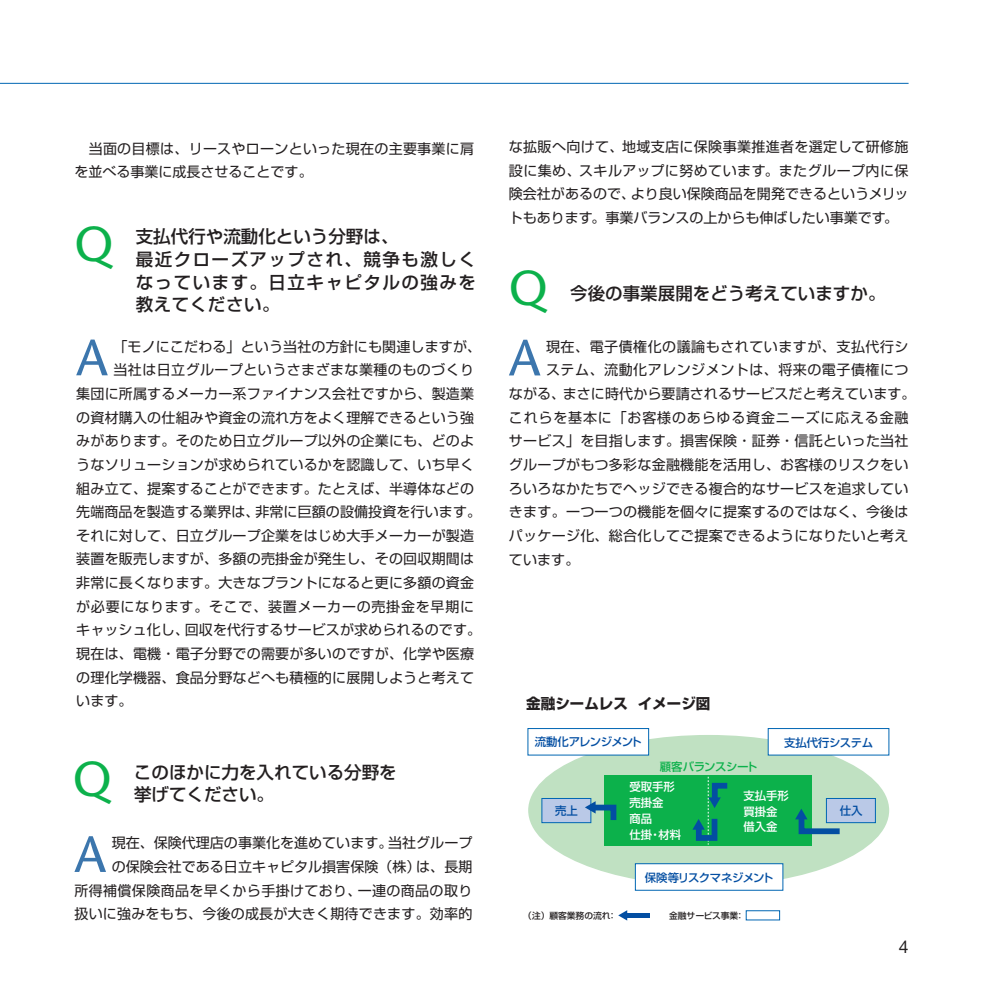
<style>
.page{position:relative;width:993px;height:993px;background:#fff}
.page>*{position:absolute;margin:0;border:0;box-sizing:border-box;transform-origin:0 0}
.t1{font:51.1px "Stone Sans";color:#3c76ad}
.t2{font:49px "Stone Sans";color:#0cb14b}
.t3{font:500 17.5px/22.8px "Shin Go";letter-spacing:.085em;color:#231f20}
.t4{font:500 17.5px "Shin Go";color:#231f20}
.t5{font:17.5px "Helvetica Neue";color:#231f20}
.t6{font:700 14.53px "Shin Go";color:#231f20}
.t7{font:14px/23.6px "Shin Go";letter-spacing:.015em;color:#231f20}
.t8{font:14px "Shin Go";letter-spacing:.035em;color:#231f20}
.t9{font:14px "Shin Go";letter-spacing:.055em;color:#231f20}
.t10{font:14px "Shin Go";letter-spacing:.06em;color:#231f20}
.t11{font:500 11.38px "Shin Go";letter-spacing:-.04em;color:#034ea2}
.t12{font:500 11.38px/15.8px "Shin Go";color:#fff}
.t13{font:500 11.38px "Shin Go";letter-spacing:-.03em;color:#0cb14b}
.t14{font:500 8.75px "Shin Go";color:#231f20}
</style>
<div class="page">
<div style="left:528px;top:734px;width:360px;height:151px;background:#c0e1c2;border-radius:50%"></div>
<div style="left:527px;top:728px;width:121px;height:26px;background:#fff"></div>
<div style="left:527px;top:727px;width:122px;height:28px;border:1px solid #0066b3"></div>
<div style="left:635px;top:863px;width:147px;height:26px;background:#fff"></div>
<div style="left:634px;top:863px;width:149px;height:27px;border:1px solid #0066b3"></div>
<div style="left:768px;top:728px;width:120px;height:26px;background:#fff"></div>
<div style="left:767px;top:727px;width:122px;height:28px;border:1px solid #0066b3"></div>
<div style="left:603px;top:775px;width:208px;height:70px;background:#0cb14b"></div>
<div style="left:541px;top:798px;width:49px;height:24px;background:#bac9e7"></div>
<div style="left:541px;top:797px;width:50px;height:25px;border:1px solid #0066b3"></div>
<div style="left:826px;top:798px;width:49px;height:24px;background:#bac9e7"></div>
<div style="left:825px;top:797px;width:50px;height:25px;border:1px solid #0066b3"></div>
<svg style="left:618px;top:910px;width:9px;height:10px"></svg>
<div style="left:627px;top:912px;width:22px;height:5px;background:#034ea2"></div>
<svg style="left:584px;top:800px;width:33px;height:25px"></svg>
<svg style="left:795px;top:808px;width:50px;height:28px"></svg>
<svg style="left:692px;top:776px;width:36px;height:68px"></svg>
<hr style="left:0;top:83px;width:908px;height:1px;background:#0066b3">
<p class="t7" style="left:74px;top:138px;width:401px;text-indent:14px">当面の目標は、リースやローンといった現在の主要事業に肩を並べる事業に成長させることです。</p>
<h2 class="t2" style="left:74px;top:224px;width:41px">Q</h2>
<p class="t3" style="left:136px;top:227px;width:341px">支払代行や流動化という分野は、<br>最近クローズアップされ、競争も激しくなっています。日立キャピタルの強みを教えてください。</p>
<h1 class="t1" style="left:76px;top:337px;width:33px">A</h1>
<p class="t7" style="left:113px;top:336px;width:369px">「モノにこだわる」という当社の方針にも関連しますが、</p>
<p class="t7" style="left:113px;top:359px;width:362px">当社は日立グループというさまざまな業種のものづくり</p>
<p class="t7" style="left:76px;top:383px;width:399px">集団に所属するメーカー系ファイナンス会社ですから、製造業</p>
<p class="t7" style="left:76px;top:407px;width:399px">の資材購入の仕組みや資金の流れ方をよく理解できるという強</p>
<p class="t7" style="left:76px;top:430px;width:399px">みがあります。そのため日立グループ以外の企業にも、どのよ</p>
<p class="t7" style="left:76px;top:454px;width:399px">うなソリューションが求められているかを認識して、いち早く</p>
<p class="t7" style="left:76px;top:478px;width:399px">組み立て、提案することができます。たとえば、半導体などの</p>
<p class="t7" style="left:76px;top:501px;width:406px">先端商品を製造する業界は、非常に巨額の設備投資を行います。</p>
<p class="t7" style="left:76px;top:525px;width:399px">それに対して、日立グループ企業をはじめ大手メーカーが製造</p>
<p class="t7" style="left:76px;top:548px;width:399px">装置を販売しますが、多額の売掛金が発生し、その回収期間は</p>
<p class="t7" style="left:76px;top:572px;width:399px">非常に長くなります。大きなプラントになると更に多額の資金</p>
<p class="t9" style="left:76px;top:601px;width:399px">が必要になります。そこで、装置メーカーの売掛金を早期に</p>
<p class="t7" style="left:76px;top:619px;width:406px">キャッシュ化し、回収を代行するサービスが求められるのです。</p>
<p class="t7" style="left:76px;top:643px;width:399px">現在は、電機・電子分野での需要が多いのですが、化学や医療</p>
<p class="t7" style="left:76px;top:667px;width:399px">の理化学機器、食品分野などへも積極的に展開しようと考えて</p>
<p class="t7" style="left:76px;top:690px;width:58px">います。</p>
<h2 class="t2" style="left:73px;top:759px;width:41px">Q</h2>
<p class="t4" style="left:134px;top:765px;width:264px">このほかに力を入れている分野を</p>
<p class="t4" style="left:134px;top:787px;width:142px">挙げてください。</p>
<p class="t7" style="left:74px;top:832px;width:399px;text-align:right">現在、保険代理店の事業化を進めています。当社グループ<br>の保険会社である日立キャピタル損害保険（株）は、長期<br>所得補償保険商品を早くから手掛けており、一連の商品の取り扱いに強みをもち、今後の成長が大きく期待できます。効率的</p>
<h1 class="t1" style="left:75px;top:834px;width:33px">A</h1>
<p class="t7" style="left:508px;top:136px;width:401px;text-align:justify">な拡販へ向けて、地域支店に保険事業推進者を選定して研修施設に集め、スキルアップに努めています。またグループ内に保険会社があるので、より良い保険商品を開発できるというメリットもあります。事業バランスの上からも伸ばしたい事業です。</p>
<h2 class="t2" style="left:508px;top:269px;width:41px">Q</h2>
<p class="t4" style="left:570px;top:286px;width:316px">今後の事業展開をどう考えていますか。</p>
<h1 class="t1" style="left:509px;top:338px;width:33px">A</h1>
<p class="t8" style="left:546px;top:341px;width:364px">現在、電子債権化の議論もされていますが、支払代行シ</p>
<p class="t8" style="left:546px;top:365px;width:364px">ステム、流動化アレンジメントは、将来の電子債権につ</p>
<p class="t7" style="left:508px;top:383px;width:408px">ながる、まさに時代から要請されるサービスだと考えています。</p>
<p class="t10" style="left:508px;top:412px;width:401px">これらを基本に「お客様のあらゆる資金ニーズに応える金融</p>
<p class="t7" style="left:508px;top:430px;width:401px">サービス」を目指します。損害保険・証券・信託といった当社</p>
<p class="t7" style="left:508px;top:454px;width:401px">グループがもつ多彩な金融機能を活用し、お客様のリスクをい</p>
<p class="t7" style="left:508px;top:478px;width:401px">ろいろなかたちでヘッジできる複合的なサービスを追求してい</p>
<p class="t7" style="left:508px;top:501px;width:401px">きます。一つ一つの機能を個々に提案するのではなく、今後は</p>
<p class="t7" style="left:508px;top:525px;width:401px">パッケージ化、総合化してご提案できるようになりたいと考え</p>
<p class="t7" style="left:508px;top:549px;width:72px">ています。</p>
<p class="t6" style="left:526px;top:698px;width:185px">金融シームレス イメージ図</p>
<p class="t11" style="left:534px;top:737px;width:109px">流動化アレンジメント</p>
<p class="t13" style="left:659px;top:762px;width:99px">顧客バランスシート</p>
<p class="t11" style="left:783px;top:738px;width:91px">支払代行システム</p>
<p class="t12" style="left:629px;top:780px;width:53px">受取手形売掛金<br>商品<br>仕掛・材料</p>
<p class="t12" style="left:743px;top:788px;width:47px">支払手形買掛金借入金</p>
<p class="t11" style="left:555px;top:806px;width:24px">売上</p>
<p class="t11" style="left:839px;top:806px;width:24px">仕入</p>
<p class="t11" style="left:644px;top:873px;width:130px">保険等リスクマネジメント</p>
<p class="t14" style="left:523px;top:911px;width:223px">（注）顧客業務の流れ：　　　　　　 金融サービス事業：</p>
<p class="t5" style="left:898px;top:939px;width:11px">4</p>
</div>
